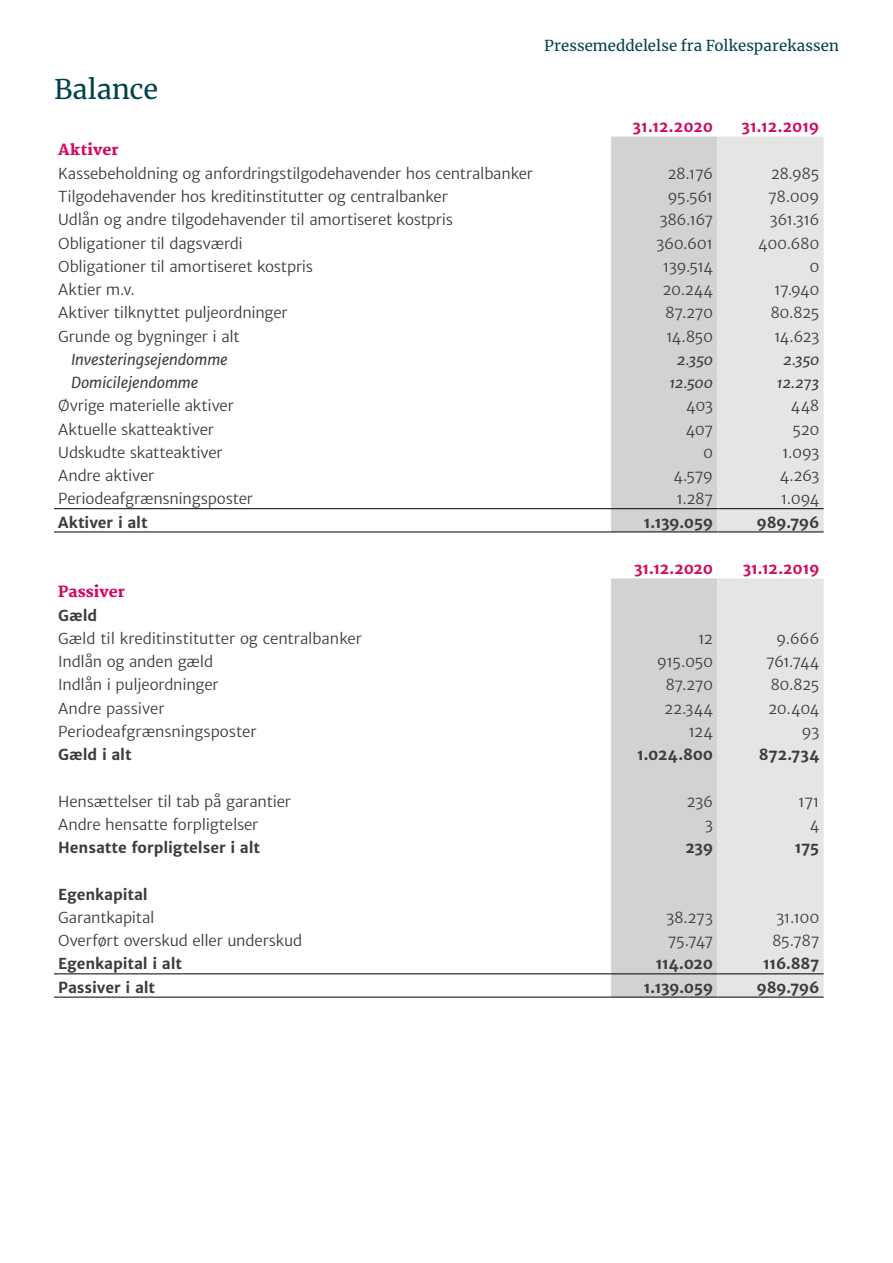
<style>
.page{position:relative;width:893px;height:1263px;background:#fff}
.page>*{position:absolute;margin:0;border:0;box-sizing:border-box;transform-origin:0 0}
.t1{font:27px "Merriweather";letter-spacing:-.005em;color:#00414c}
.t2{font:15px "Merriweather Sans";letter-spacing:-.015em;color:#3c3c3b}
.t3{font:700 15px "Merriweather Sans";letter-spacing:-.01em;color:#3c3c3b}
.t4{font:italic 15px "Merriweather Sans";letter-spacing:-.01em;color:#3c3c3b}
.t5{font:700 15px "Merriweather Sans";letter-spacing:-.03em;color:#d20a61}
.t6{font:15px "Merriweather";letter-spacing:.005em;color:#00414c}
.t7{font:800 15px "Merriweather";color:#d20a61}
</style>
<div class="page">
<div style="left:611px;top:137px;width:106px;height:860px;background:#d2d2d2"></div>
<div style="left:717px;top:137px;width:107px;height:860px;background:#e5e5e5"></div>
<hr style="left:54px;top:973px;width:557px;height:1px;background:#000">
<hr style="left:611px;top:973px;width:106px;height:1px;background:#000">
<hr style="left:717px;top:973px;width:107px;height:1px;background:#000">
<hr style="left:54px;top:997px;width:557px;height:1px;background:#000">
<hr style="left:611px;top:997px;width:106px;height:1px;background:#000">
<hr style="left:717px;top:997px;width:107px;height:1px;background:#000">
<hr style="left:54px;top:508px;width:557px;height:1px;background:#000">
<hr style="left:611px;top:508px;width:106px;height:1px;background:#000">
<hr style="left:717px;top:508px;width:107px;height:1px;background:#000">
<hr style="left:54px;top:532px;width:557px;height:1px;background:#000">
<hr style="left:611px;top:532px;width:106px;height:1px;background:#000">
<hr style="left:717px;top:532px;width:107px;height:1px;background:#000">
<h1 class="t1" style="left:54px;top:70px;width:106px">Balance</h1>
<p class="t6" style="left:544px;top:35px;width:296px">Pressemeddelelse fra Folkesparekassen</p>
<p class="t5" style="left:633px;top:118px;width:82px">31.12.2020</p>
<p class="t5" style="left:741px;top:118px;width:80px">31.12.2019</p>
<p class="t7" style="left:58px;top:141px;width:62px">Aktiver</p>
<p class="t2" style="left:58px;top:164px;width:476px">Kassebeholdning og anfordringstilgodehavender hos centralbanker</p>
<p class="t2" style="left:668px;top:164px;width:47px">28.176</p>
<p class="t2" style="left:771px;top:164px;width:50px">28.985</p>
<p class="t2" style="left:58px;top:187px;width:391px">Tilgodehavender hos kreditinstitutter og centralbanker</p>
<p class="t2" style="left:667px;top:187px;width:47px">95.561</p>
<p class="t2" style="left:768px;top:187px;width:53px">78.009</p>
<p class="t2" style="left:58px;top:211px;width:396px">Udlån og andre tilgodehavender til amortiseret kostpris</p>
<p class="t2" style="left:659px;top:211px;width:55px">386.167</p>
<p class="t2" style="left:769px;top:211px;width:51px">361.316</p>
<p class="t2" style="left:58px;top:234px;width:186px">Obligationer til dagsværdi</p>
<p class="t2" style="left:656px;top:234px;width:58px">360.601</p>
<p class="t2" style="left:758px;top:234px;width:63px">400.680</p>
<p class="t2" style="left:58px;top:257px;width:256px">Obligationer til amortiseret kostpris</p>
<p class="t2" style="left:663px;top:257px;width:52px">139.514</p>
<p class="t2" style="left:809px;top:257px;width:12px">0</p>
<p class="t2" style="left:58px;top:280px;width:78px">Aktier m.v.</p>
<p class="t2" style="left:662px;top:280px;width:52px">20.244</p>
<p class="t2" style="left:774px;top:280px;width:47px">17.940</p>
<p class="t2" style="left:58px;top:304px;width:231px">Aktiver tilknyttet puljeordninger</p>
<p class="t2" style="left:665px;top:304px;width:49px">87.270</p>
<p class="t2" style="left:770px;top:304px;width:50px">80.825</p>
<p class="t2" style="left:58px;top:327px;width:183px">Grunde og bygninger i alt</p>
<p class="t2" style="left:666px;top:327px;width:49px">14.850</p>
<p class="t2" style="left:774px;top:327px;width:47px">14.623</p>
<p class="t4" style="left:71px;top:350px;width:158px">Investeringsejendomme</p>
<p class="t4" style="left:677px;top:350px;width:38px">2.350</p>
<p class="t4" style="left:783px;top:350px;width:38px">2.350</p>
<p class="t4" style="left:71px;top:373px;width:129px">Domicilejendomme</p>
<p class="t4" style="left:669px;top:373px;width:45px">12.500</p>
<p class="t4" style="left:777px;top:373px;width:44px">12.273</p>
<p class="t2" style="left:58px;top:397px;width:177px">Øvrige materielle aktiver</p>
<p class="t2" style="left:686px;top:397px;width:28px">403</p>
<p class="t2" style="left:791px;top:397px;width:30px">448</p>
<p class="t2" style="left:58px;top:420px;width:157px">Aktuelle skatteaktiver</p>
<p class="t2" style="left:686px;top:420px;width:29px">407</p>
<p class="t2" style="left:792px;top:420px;width:29px">520</p>
<p class="t2" style="left:58px;top:443px;width:166px">Udskudte skatteaktiver</p>
<p class="t2" style="left:703px;top:443px;width:12px">0</p>
<p class="t2" style="left:782px;top:443px;width:39px">1.093</p>
<p class="t2" style="left:58px;top:466px;width:98px">Andre aktiver</p>
<p class="t2" style="left:673px;top:466px;width:41px">4.579</p>
<p class="t2" style="left:780px;top:466px;width:41px">4.263</p>
<p class="t2" style="left:58px;top:490px;width:196px">Periodeafgrænsningsposter</p>
<p class="t2" style="left:676px;top:490px;width:38px">1.287</p>
<p class="t2" style="left:781px;top:490px;width:40px">1.094</p>
<p class="t3" style="left:58px;top:513px;width:91px">Aktiver i alt</p>
<p class="t3" style="left:644px;top:513px;width:71px">1.139.059</p>
<p class="t3" style="left:757px;top:513px;width:64px">989.796</p>
<p class="t5" style="left:634px;top:559px;width:81px">31.12.2020</p>
<p class="t5" style="left:743px;top:559px;width:78px">31.12.2019</p>
<p class="t7" style="left:58px;top:583px;width:68px">Passiver</p>
<p class="t3" style="left:58px;top:606px;width:41px">Gæld</p>
<p class="t2" style="left:58px;top:629px;width:305px">Gæld til kreditinstitutter og centralbanker</p>
<p class="t2" style="left:698px;top:629px;width:17px">12</p>
<p class="t2" style="left:776px;top:629px;width:45px">9.666</p>
<p class="t2" style="left:58px;top:653px;width:156px">Indlån og anden gæld</p>
<p class="t2" style="left:657px;top:653px;width:58px">915.050</p>
<p class="t2" style="left:766px;top:653px;width:55px">761.744</p>
<p class="t2" style="left:58px;top:676px;width:162px">Indlån i puljeordninger</p>
<p class="t2" style="left:665px;top:676px;width:49px">87.270</p>
<p class="t2" style="left:770px;top:676px;width:50px">80.825</p>
<p class="t2" style="left:58px;top:699px;width:108px">Andre passiver</p>
<p class="t2" style="left:664px;top:699px;width:50px">22.344</p>
<p class="t2" style="left:768px;top:699px;width:53px">20.404</p>
<p class="t2" style="left:58px;top:722px;width:200px">Periodeafgrænsningsposter</p>
<p class="t2" style="left:688px;top:722px;width:26px">124</p>
<p class="t2" style="left:801px;top:722px;width:19px">93</p>
<p class="t3" style="left:58px;top:745px;width:75px">Gæld i alt</p>
<p class="t3" style="left:637px;top:745px;width:78px">1.024.800</p>
<p class="t3" style="left:759px;top:745px;width:62px">872.734</p>
<p class="t2" style="left:58px;top:792px;width:234px">Hensættelser til tab på garantier</p>
<p class="t2" style="left:686px;top:792px;width:28px">236</p>
<p class="t2" style="left:798px;top:792px;width:23px">171</p>
<p class="t2" style="left:58px;top:815px;width:202px">Andre hensatte forpligtelser</p>
<p class="t2" style="left:705px;top:815px;width:10px">3</p>
<p class="t2" style="left:810px;top:815px;width:11px">4</p>
<p class="t3" style="left:58px;top:838px;width:203px">Hensatte forpligtelser i alt</p>
<p class="t3" style="left:685px;top:838px;width:29px">239</p>
<p class="t3" style="left:795px;top:838px;width:26px">175</p>
<p class="t3" style="left:58px;top:885px;width:91px">Egenkapital</p>
<p class="t2" style="left:58px;top:908px;width:98px">Garantkapital</p>
<p class="t2" style="left:666px;top:908px;width:49px">38.273</p>
<p class="t2" style="left:776px;top:908px;width:45px">31.100</p>
<p class="t2" style="left:58px;top:932px;width:245px">Overført overskud eller underskud</p>
<p class="t2" style="left:668px;top:932px;width:47px">75.747</p>
<p class="t2" style="left:772px;top:932px;width:49px">85.787</p>
<p class="t3" style="left:58px;top:955px;width:125px">Egenkapital i alt</p>
<p class="t3" style="left:655px;top:955px;width:59px">114.020</p>
<p class="t3" style="left:763px;top:955px;width:58px">116.887</p>
<p class="t3" style="left:58px;top:978px;width:99px">Passiver i alt</p>
<p class="t3" style="left:644px;top:978px;width:71px">1.139.059</p>
<p class="t3" style="left:757px;top:978px;width:64px">989.796</p>
</div>
